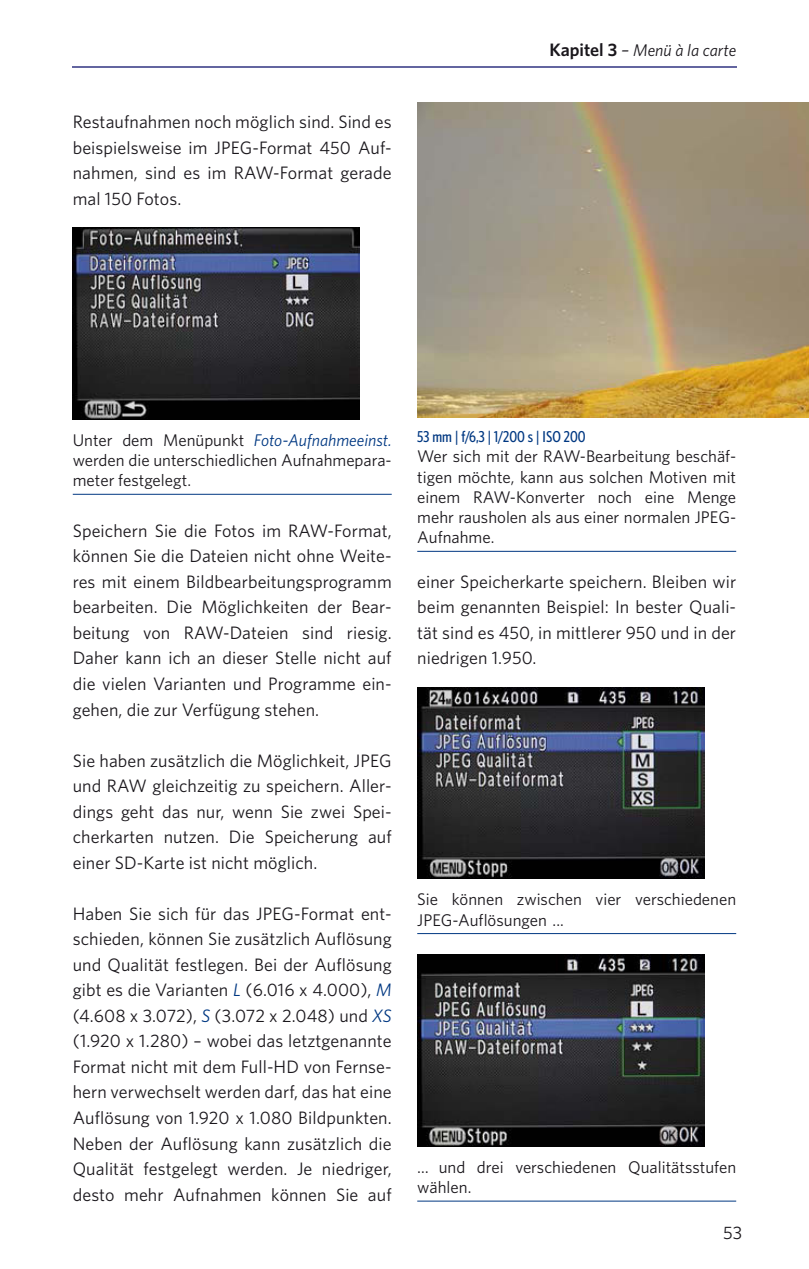
<style>
.page{position:relative;width:809px;height:1269px;background:#fff}
.page>*{position:absolute;margin:0;border:0;box-sizing:border-box;transform-origin:0 0}
.t1{font:18px/25.4px "Whitney";letter-spacing:.005em;color:#1a171c;text-align:justify}
.Bildunterschrift{font:16.88px/20.2px "Whitney";color:#1a171c;text-align:justify}
.t2{font:italic 16.88px "Whitney";color:#1a171c}
.Aufnahmedaten_neu{font:500 15.75px "Whitney Condensed";color:#003882}
.s1{font-weight:600;font-style:normal;font-size:18px}
.s2{font-size:18px}
.s3{font-style:italic;color:#003882}
</style>
<div class="page">
<hr style="left:72px;top:66px;width:664px;height:2px;background:#6365a0">
<hr style="left:73px;top:494px;width:319px;height:1px;background:#003882">
<img style="left:73px;top:228px;width:287px;height:191px">
<hr style="left:417px;top:933px;width:319px;height:1px;background:#003882">
<hr style="left:417px;top:1200px;width:319px;height:1px;background:#003882">
<img style="left:417px;top:687px;width:287px;height:191px">
<img style="left:417px;top:954px;width:287px;height:191px">
<img style="left:417px;top:103px;width:392px;height:315px">
<hr style="left:417px;top:551px;width:319px;height:1px;background:#003882">
<p class="t1" style="left:73px;top:109px;width:320px">Restaufnahmen noch möglich sind. Sind es beispielsweise im JPEG-Format 450 Auf&shy;nahmen, sind es im RAW-Format gerade mal 150 Fotos.</p>
<p class="t2" style="left:549px;top:40px;width:188px"><span class="s1">Kapitel 3</span> <span class="s2">–</span> Menü à la carte</p>
<p class="Bildunterschrift" style="left:73px;top:429px;width:320px">Unter dem Menüpunkt <span class="s3">Foto-Aufnahmeeinst. </span>werden die unterschiedlichen Aufnahmepara&shy;meter festgelegt.</p>
<p class="t1" style="left:73px;top:517px;width:320px;text-align:left">Speichern Sie die Fotos im RAW-Format, können Sie die Dateien nicht ohne Weite&shy;res mit einem Bildbearbeitungsprogramm bearbeiten. Die Möglichkeiten der Bear&shy;beitung von RAW-Dateien sind riesig.<br>Daher kann ich an dieser Stelle nicht auf die vielen Varianten und Programme ein&shy;gehen, die zur Verfügung stehen.</p>
<p class="t1" style="left:73px;top:747px;width:320px">Sie haben zusätzlich die Möglichkeit, JPEG und RAW gleichzeitig zu speichern. Aller&shy;dings geht das nur, wenn Sie zwei Spei&shy;cherkarten nutzen. Die Speicherung auf einer SD-Karte ist nicht möglich.</p>
<p class="t1" style="left:73px;top:900px;width:320px">Haben Sie sich für das JPEG-Format ent&shy;schieden, können Sie zusätzlich Auflösung und Qualität festlegen. Bei der Auflösung gibt es die Varianten <span class="s3">L</span> (6.016 x 4.000), <span class="s3">M </span>(4.608 x 3.072), <span class="s3">S</span> (3.072 x 2.048) und <span class="s3">XS </span>(1.920 x 1.280) – wobei das letztgenannte Format nicht mit dem Full-HD von Fernse&shy;hern verwechselt werden darf, das hat eine Auflösung von 1.920 x 1.080 Bildpunkten.<br>Neben der Auflösung kann zusätzlich die Qualität festgelegt werden. Je niedriger, desto mehr Aufnahmen können Sie auf</p>
<p class="Aufnahmedaten_neu" style="left:417px;top:427px;width:170px">53 mm | f/6,3 | 1/200 s | ISO 200</p>
<p class="Bildunterschrift" style="left:417px;top:446px;width:320px">Wer sich mit der RAW-Bearbeitung beschäf&shy;tigen möchte, kann aus solchen Motiven mit einem RAW-Konverter noch eine Menge mehr rausholen als aus einer normalen JPEG-Aufnahme.</p>
<p class="t1" style="left:417px;top:568px;width:320px">einer Speicherkarte speichern. Bleiben wir beim genannten Beispiel: In bester Quali&shy;tät sind es 450, in mittlerer 950 und in der niedrigen 1.950.</p>
<p class="Bildunterschrift" style="left:417px;top:888px;width:320px">Sie können zwischen vier verschiedenen<br>JPEG-Auflösungen ...</p>
<p class="Bildunterschrift" style="left:417px;top:1156px;width:320px">… und drei verschiedenen Qualitätsstufen wählen.</p>
<p class="t1" style="left:723px;top:1219px;width:21px">53</p>
</div>
